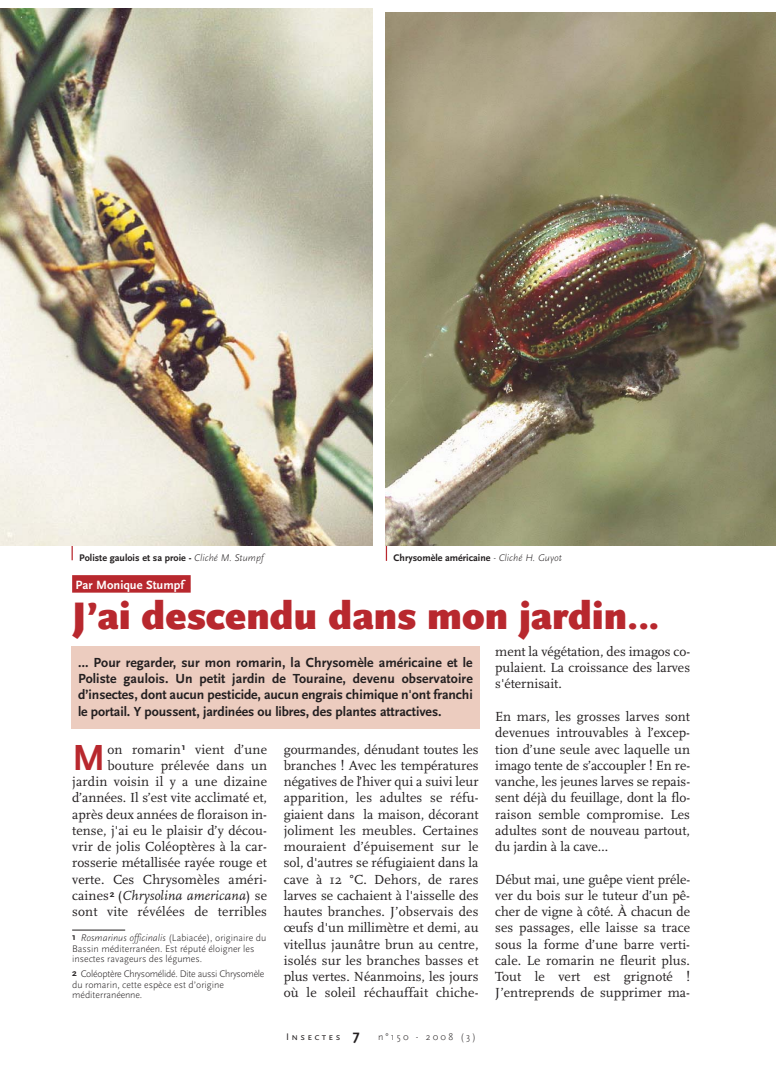
<style>
.page{position:relative;width:780px;height:1088px;background:#fff}
.page>*{position:absolute;margin:0;border:0;box-sizing:border-box;transform-origin:0 0}
.t1{font:900 40px "Scala Sans";color:#b8282e}
.t2{font:700 37.88px "Scala Sans";color:#b8282e}
.t3{font:13.75px/16.2px "Scala";letter-spacing:.005em;color:#231f20;text-align:justify}
.t4{font:700 13.75px/16.2px "Scala Sans";letter-spacing:-.005em;color:#231f20;text-align:justify}
.t5{font:700 12.5px "Scala Sans";color:#fff}
.t6{font:300 10px/11.1px "Scala Sans";color:#231f20}
.t7{font:700 10px "Scala Sans";color:#231f20}
.t8{font:300 10px/14.4px "Scala Sans";letter-spacing:-.03em;color:#231f20}
.s1{font-weight:300;font-style:italic}
.s2{color:#b8282e}
.s3{font-style:italic}
.s4{font-weight:700;font-size:9.62px}
.s5{font-family:"Scala Sans Caps";font-weight:400}
.s6{font-weight:700;font-size:15px}
</style>
<div class="page">
<hr style="left:386px;top:521px;width:1px;height:40px;background:#b8282e">
<hr style="left:72px;top:529px;width:1px;height:31px;background:#b8282e">
<img style="left:385px;top:12px;width:390px;height:533px">
<img style="left:0;top:9px;width:372px;height:536px">
<div style="left:71px;top:647px;width:409px;height:82px;background:#ecccbf"></div>
<div style="left:72px;top:575px;width:119px;height:18px;background:#b8282e"></div>
<hr style="left:72px;top:930px;width:53px;height:1px;background:#231f20">
<p class="t7" style="left:79px;top:554px;width:186px">Poliste gaulois et sa proie - <span class="s1">Cliché M. Stumpf</span></p>
<p class="t7" style="left:393px;top:554px;width:170px">Chrysomèle américaine <span class="s1">- Cliché H. Guyot</span></p>
<p class="t5" style="left:76px;top:580px;width:117px">Par Monique Stumpf <span class="s2">.</span></p>
<h1 class="t1" style="left:72px;top:599px;width:589px">J’ai descendu dans mon jardin…</h1>
<p class="t4" style="left:78px;top:655px;width:396px">… Pour regarder, sur mon romarin, la Chrysomèle américaine et le Poliste gaulois. Un petit jardin de Touraine, devenu observatoire d’insectes, dont aucun pesticide, aucun engrais chimique n'ont franchi le portail. Y poussent, jardinées ou libres, des plantes attractives.</p>
<p class="t3" style="left:495px;top:644px;width:196px">ment la végétation, des imagos co&shy;pulaient. La croissance des larves s'éternisait.</p>
<p class="t3" style="left:495px;top:709px;width:196px">En mars, les grosses larves sont devenues introuvables à l’excep&shy;tion d’une seule avec laquelle un imago tente de s’accoupler ! En re&shy;vanche, les jeunes larves se repais&shy;sent déjà du feuillage, dont la flo&shy;raison semble compromise. Les adultes sont de nouveau partout, du jardin à la cave…</p>
<p class="t3" style="left:495px;top:872px;width:196px">Début mai, une guêpe vient préle&shy;ver du bois sur le tuteur d’un pê&shy;cher de vigne à côté. À chacun de ses passages, elle laisse sa trace sous la forme d’une barre verti&shy;cale. Le romarin ne fleurit plus.<br>Tout le vert est grignoté !<br>J’entreprends de supprimer ma-</p>
<p class="t3" style="left:72px;top:742px;width:196px;text-align:right">on romarin<sup>1</sup> vient d’une bouture prélevée dans un jardin voisin il y a une dizaine d’années. Il s’est vite acclimaté et, après deux années de floraison in&shy;tense, j'ai eu le plaisir d’y décou&shy;vrir de jolis Coléoptères à la car&shy;rosserie métallisée rayée rouge et verte. Ces Chrysomèles améri&shy;caines<sup>2</sup> (<span class="s3">Chrysolina americana</span>) se sont vite révélées de terribles</p>
<p class="t3" style="left:284px;top:742px;width:196px">gourmandes, dénudant toutes les branches ! Avec les températures négatives de l’hiver qui a suivi leur apparition, les adultes se réfu&shy;giaient dans la maison, décorant joliment les meubles. Certaines mouraient d’épuisement sur le sol, d'autres se réfugiaient dans la cave à 12 °C. Dehors, de rares larves se cachaient à l'aisselle des hautes branches. J’observais des œufs d'un millimètre et demi, au vitellus jaunâtre brun au centre, isolés sur les branches basses et plus vertes. Néanmoins, les jours où le soleil réchauffait chiche-</p>
<h2 class="t2" style="left:72px;top:742px;width:35px">M</h2>
<p class="t6" style="left:72px;top:933px;width:196px"><span class="s4">1</span> <span class="s3">Rosmarinus officinalis</span> (Labiacée), originaire du<br>Bassin méditerranéen. Est réputé éloigner les</p>
<p class="t8" style="left:72px;top:952px;width:194px">insectes ravageurs des légumes.<br><span class="s4">2</span> Coléoptère Chrysomélidé. Dite aussi Chrysomèle</p>
<p class="t6" style="left:72px;top:980px;width:153px;line-height:10px">du romarin, cette espèce est d’origine méditerranéenne.</p>
<p class="t6" style="left:286px;top:1032px;width:191px"><span class="s5">Insectes</span> <span class="s6">7</span> n°150 - 2008 (3)</p>
</div>
